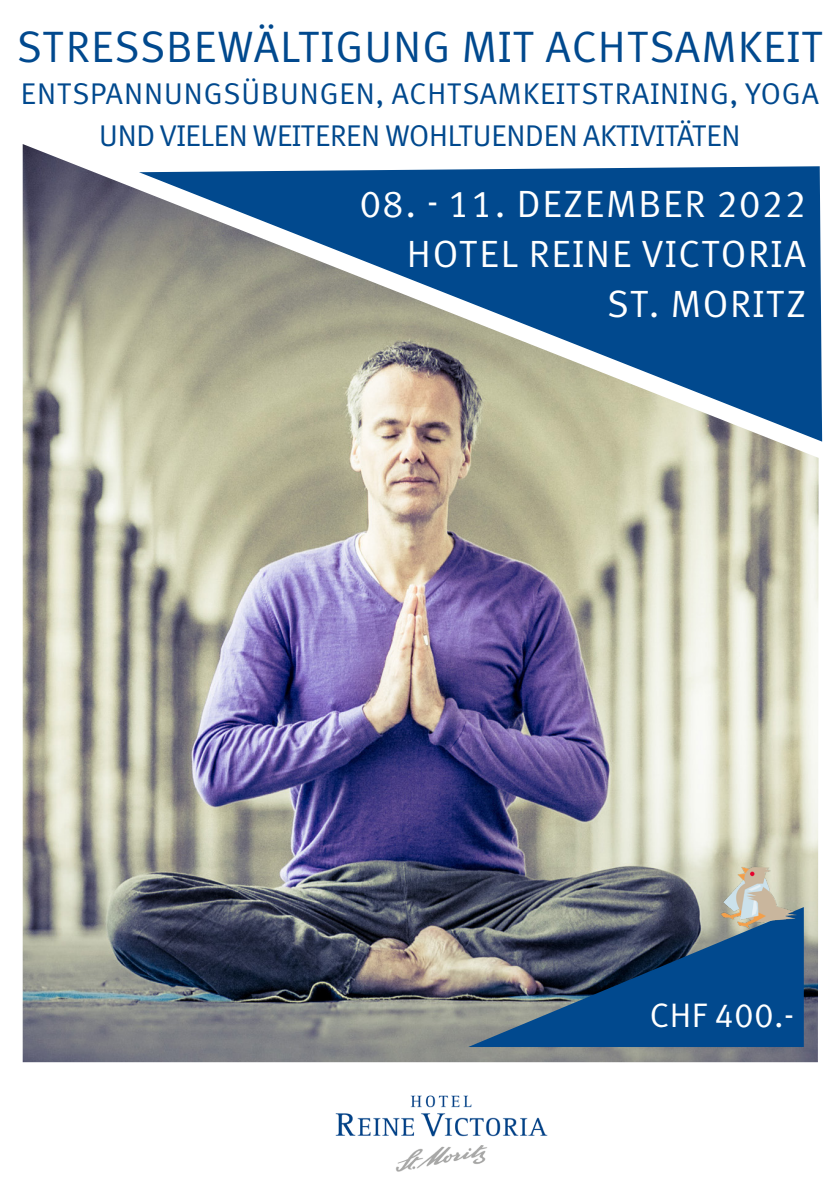
<style>
.page{position:relative;width:840px;height:1191px;background:#fff}
.page>*{position:absolute;margin:0;border:0;box-sizing:border-box;transform-origin:0 0}
.Untertitel{font:44px "Meta Correspondence Pro";letter-spacing:.01em;color:#01498e}
.t1{font:38px "Meta Correspondence Pro";letter-spacing:.03em;color:#fff}
.t2{font:34px "Meta Correspondence Pro";color:#fff}
.Untertitel-2{font:30px "Meta Correspondence Pro";letter-spacing:-.005em;color:#01498e}
.Untertitel-3{font:30px "Meta Correspondence Pro";letter-spacing:-.03em;color:#01498e}
</style>
<div class="page">
<img style="left:23px;top:144px;width:795px;height:918px">
<svg style="left:139px;top:166px;width:682px;height:275px;background:#5d8098"></svg>
<svg style="left:468px;top:907px;width:335px;height:140px;background:#2f547a"></svg>
<img style="left:335px;top:1095px;width:213px;height:77px">
<img style="left:674px;top:840px;width:144px;height:133px">
<p class="Untertitel" style="left:16px;top:14px;width:808px">STRESSBEWÄLTIGUNG MIT ACHTSAMKEIT</p>
<p class="Untertitel-2" style="left:21px;top:71px;width:799px">ENTSPANNUNGSÜBUNGEN, ACHTSAMKEITSTRAINING, YOGA</p>
<p class="Untertitel-3" style="left:99px;top:113px;width:643px">UND VIELEN WEITEREN WOHLTUENDEN AKTIVITÄTEN</p>
<p class="t1" style="left:359px;top:175px;width:448px">08. - 11. DEZEMBER 2022</p>
<p class="t1" style="left:406px;top:225px;width:401px">HOTEL REINE VICTORIA</p>
<p class="t1" style="left:606px;top:275px;width:201px">ST. MORITZ</p>
<p class="t2" style="left:649px;top:988px;width:146px">CHF 400.-</p>
</div>
